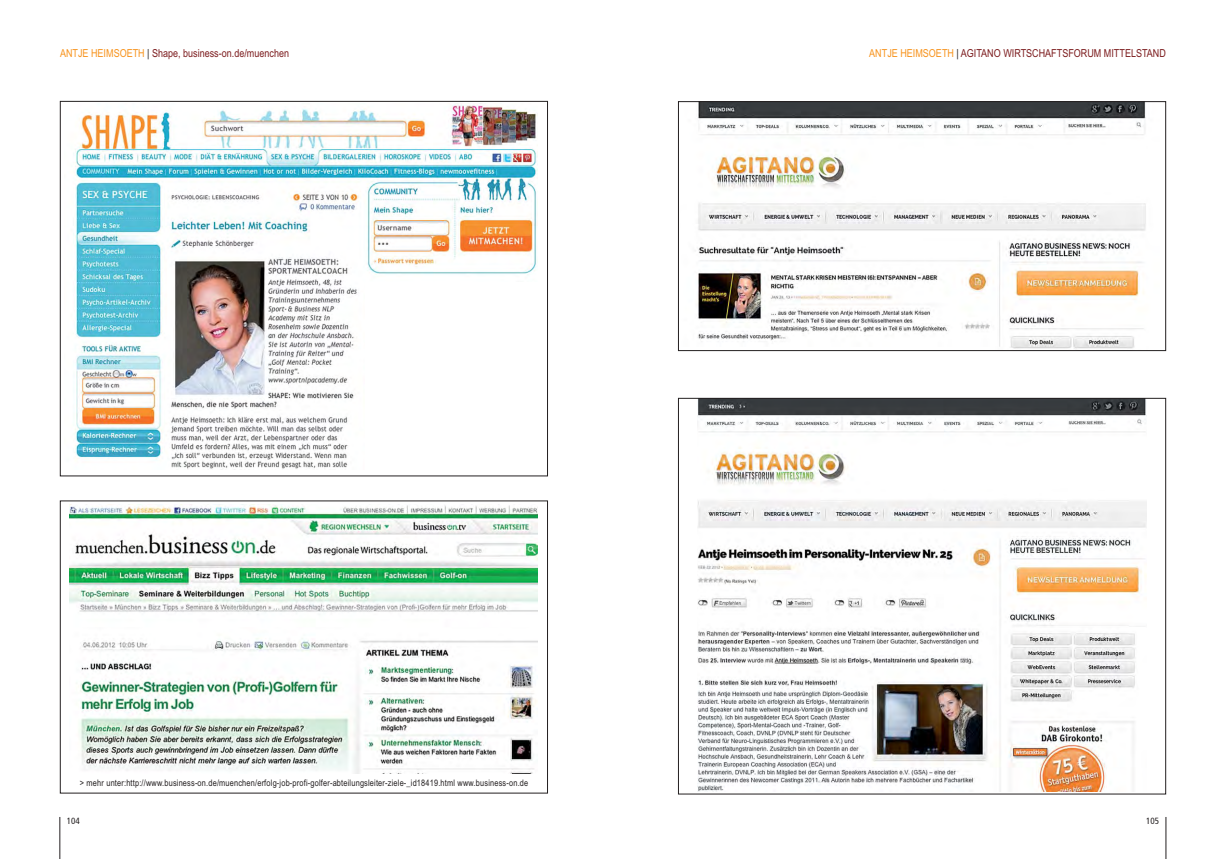
<style>
.page{position:relative;width:1225px;height:859px;background:#fff}
.page>*{position:absolute;margin:0;border:0;box-sizing:border-box;transform-origin:0 0}
.t1{font:11px "Arial Narrow";color:#7c1c1e}
.t2{font:9px "Arial Narrow";letter-spacing:.02em;color:#231f20}
.t3{font:condensed 9px "Frutiger";color:#231f20}
.s1{color:#f7931d}
.s2{color:#231f20}
</style>
<div class="page">
<img style="left:73px;top:103px;width:464px;height:366px">
<div style="left:365px;top:282px;width:172px;height:193px;background:#fff"></div>
<img style="left:69px;top:504px;width:469px;height:269px">
<div style="left:60px;top:501px;width:488px;height:292px;border:1px solid #231f20"></div>
<hr style="left:1165px;top:817px;width:1px;height:42px;background:#231f20">
<hr style="left:60px;top:817px;width:1px;height:42px;background:#231f20">
<img style="left:697px;top:400px;width:449px;height:391px">
<img style="left:698px;top:103px;width:448px;height:246px">
<div style="left:678px;top:101px;width:488px;height:250px;border:1px solid #231f20"></div>
<p class="t1" style="left:60px;top:49px;width:230px"><span class="s1">ANTJE HEIMSOETH</span> <span class="s2">|</span> Shape, business-on.de/muenchen</p>
<p class="t2" style="left:80px;top:779px;width:450px">&gt; mehr unter:http://www.business-on.de/muenchen/erfolg-job-profi-golfer-abteilungsleiter-ziele-_id18419.html www.business-on.de</p>
<p class="t3" style="left:67px;top:817px;width:14px">104</p>
<p class="t1" style="left:869px;top:49px;width:298px"><span class="s1">ANTJE HEIMSOETH</span> <span class="s2">|</span> AGITANO WIRTSCHAFTSFORUM MITTELSTAND</p>
<p class="t3" style="left:1146px;top:817px;width:14px">105</p>
</div>
